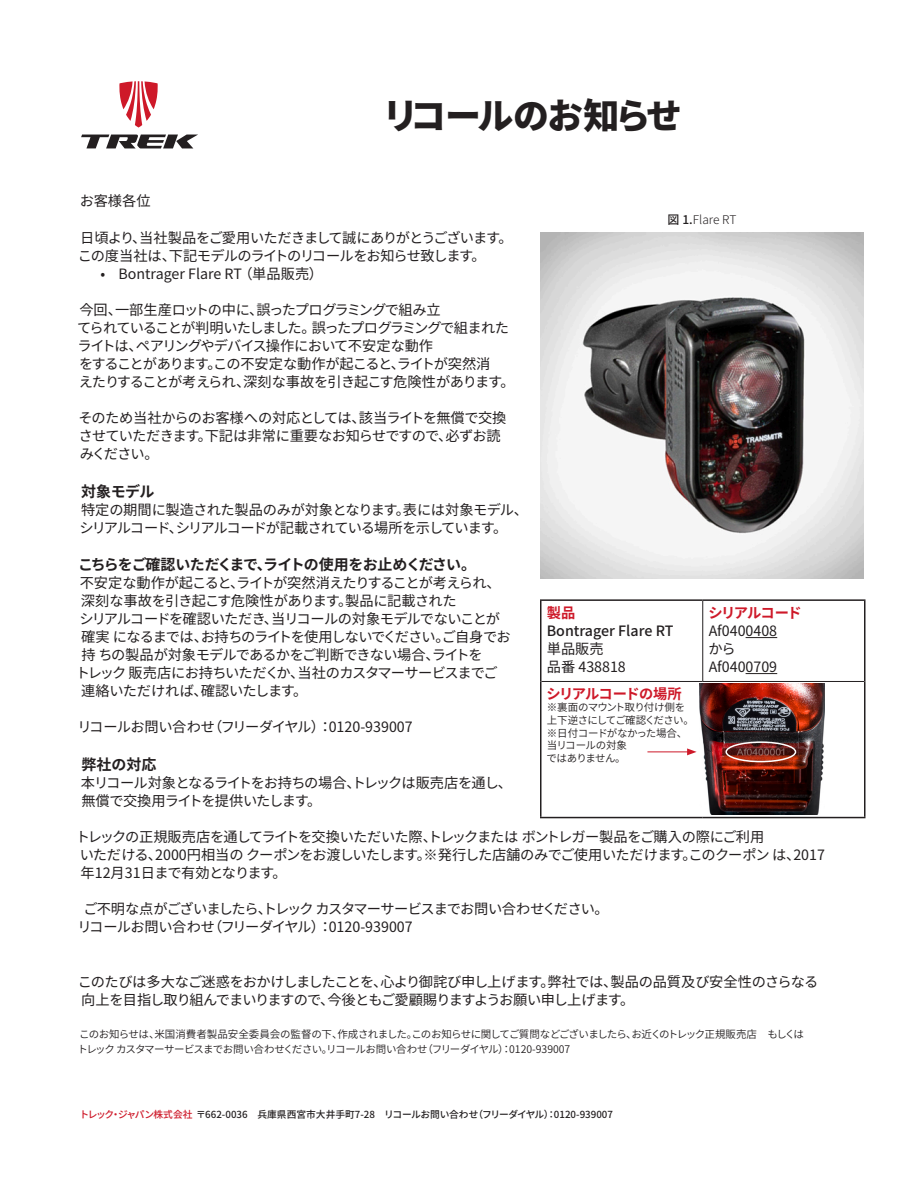
<style>
.page{position:relative;width:918px;height:1188px;background:#fff}
.page>*{position:absolute;margin:0;border:0;box-sizing:border-box;transform-origin:0 0}
.t1{font:800 36px "Source Han Sans JP";letter-spacing:-.08em;color:#231f20}
.Copy_header{font:700 15px "Source Han Sans JP";letter-spacing:-.065em;color:#231f20}
.Copy_header-2{font:700 15px "Source Han Sans JP";letter-spacing:-.045em;color:#231f20}
.Copy{font:14.25px/18px "Source Han Sans JP";letter-spacing:-.045em;color:#231f20}
.Copy-2{font:14.25px/18px "Source Han Sans JP";letter-spacing:-.07em;color:#231f20}
.Copy-3{font:14.25px/18px "Source Han Sans JP";letter-spacing:-.065em;color:#231f20}
.Copy-4{font:14.25px "Source Han Sans JP";letter-spacing:-.015em;color:#231f20}
.Copy-5{font:14.25px "Source Han Sans JP";color:#231f20}
.Copy-6{font:500 14.25px "Source Han Sans JP";color:#231f20}
.Copy-7{font:700 14.25px "Source Han Sans JP";letter-spacing:-.055em;color:#ce1929}
.Copy-8{font:700 14.25px "Source Han Sans JP";letter-spacing:-.075em;color:#ce1929}
.Figure_key{font:300 12px "Source Han Sans JP";color:#231f20}
.Copy_italic{font:10.5px/15px "Source Han Sans JP";letter-spacing:-.04em;color:#231f20}
.Copy-9{font:10.5px/12.6px "Source Han Sans JP";letter-spacing:-.06em;color:#231f20}
.t2{font:500 9.75px "Source Han Sans JP";color:#231f20}
.s1{font-weight:500}
.s2{color:#ce1929}
</style>
<div class="page">
<svg style="left:81px;top:135px;width:116px;height:13px"></svg>
<svg style="left:119px;top:81px;width:39px;height:47px"></svg>
<img style="left:540px;top:233px;width:324px;height:346px">
<hr style="left:702px;top:601px;width:1px;height:80px;background:#231f20">
<hr style="left:542px;top:681px;width:161px;height:1px;background:#231f20">
<hr style="left:703px;top:681px;width:161px;height:1px;background:#231f20">
<hr style="left:864px;top:681px;width:2px;height:136px;background:#231f20">
<hr style="left:540px;top:599px;width:163px;height:2px;background:#231f20">
<hr style="left:540px;top:601px;width:2px;height:80px;background:#231f20">
<hr style="left:703px;top:599px;width:163px;height:2px;background:#231f20">
<hr style="left:864px;top:601px;width:2px;height:80px;background:#231f20">
<hr style="left:540px;top:681px;width:2px;height:136px;background:#231f20">
<hr style="left:540px;top:817px;width:163px;height:1px;background:#231f20">
<hr style="left:703px;top:817px;width:163px;height:1px;background:#231f20">
<hr style="left:746px;top:637px;width:31px;height:1px;background:#231f20">
<hr style="left:746px;top:673px;width:31px;height:1px;background:#231f20">
<img style="left:699px;top:684px;width:126px;height:131px">
<div style="left:725px;top:741px;width:71px;height:21px;border:2px solid #fff;border-radius:50%"></div>
<hr style="left:647px;top:752px;width:43px;height:1px;background:#ce1929">
<svg style="left:687px;top:748px;width:10px;height:7px"></svg>
<p class="t1" style="left:382px;top:96px;width:301px">リコールのお知らせ</p>
<p class="Copy" style="left:80px;top:192px;width:72px">お客様各位</p>
<p class="Copy" style="left:78px;top:229px;width:436px">日頃より、当社製品をご愛用いただきまして誠にありがとうございます。この度当社は、下記モデルのライトのリコールをお知らせ致します。</p>
<p class="Copy-5" style="left:100px;top:266px;width:224px">• Bontrager Flare RT （単品販売）</p>
<p class="Copy-2" style="left:77px;top:301px;width:439px">今回、一部生産ロットの中に、誤ったプログラミングで組み立<br>てられていることが判明いたしました。誤ったプログラミングで組まれたライトは、ペアリングやデバイス操作において不安定な動作<br>をすることがあります。この不安定な動作が起こると、ライトが突然消<br>えたりすることが考えられ、深刻な事故を引き起こす危険性があります。</p>
<p class="Copy" style="left:78px;top:409px;width:430px">そのため当社からのお客様への対応としては、該当ライトを無償で交換させていただきます。下記は非常に重要なお知らせですので、必ずお読みください。</p>
<p class="Copy_header-2" style="left:81px;top:483px;width:75px">対象モデル</p>
<p class="Copy" style="left:79px;top:501px;width:450px">特定の期間に製造された製品のみが対象となります。表には対象モデル、シリアルコード、シリアルコードが記載されている場所を示しています。</p>
<p class="Copy_header" style="left:78px;top:556px;width:400px">こちらをご確認いただくまで、ライトの使用をお止めください。</p>
<p class="Copy" style="left:80px;top:574px;width:423px">不安定な動作が起こると、ライトが突然消えたりすることが考えられ、</p>
<p class="Copy" style="left:81px;top:592px;width:377px">深刻な事故を引き起こす危険性があります。製品に記載された</p>
<p class="Copy" style="left:79px;top:610px;width:422px">シリアルコードを確認いただき、当リコールの対象モデルでないことが</p>
<p class="Copy-3" style="left:81px;top:628px;width:431px">確実 になるまでは、お持ちのライトを使用しないでください。ご自身でお</p>
<p class="Copy" style="left:82px;top:646px;width:403px">持 ちの製品が対象モデルであるかをご判断できない場合、ライトを</p>
<p class="Copy" style="left:76px;top:664px;width:424px">トレック 販売店にお持ちいただくか、当社のカスタマーサービスまでご</p>
<p class="Copy-4" style="left:81px;top:683px;width:228px">連絡いただければ、確認いたします。</p>
<p class="Copy-4" style="left:77px;top:719px;width:337px">リコールお問い合わせ（フリーダイヤル）：0120-939007</p>
<p class="Copy_header-2" style="left:82px;top:756px;width:76px">弊社の対応</p>
<p class="Copy-3" style="left:81px;top:774px;width:433px">本リコール対象となるライトをお持ちの場合、トレックは販売店を通し、無償で交換用ライトを提供いたします。</p>
<p class="Copy" style="left:76px;top:828px;width:751px">トレックの正規販売店を通してライトを交換いただいた際、トレックまたは ボントレガー製品をご購入の際にご利用<br>いただける、2000円相当の クーポンをお渡しいたします。※発行した店舗のみでご使用いただけます。このクーポン は、2017年12月31日まで有効となります。</p>
<p class="Copy-3" style="left:83px;top:900px;width:527px">ご不明な点がございましたら、トレック カスタマーサービスまでお問い合わせください。</p>
<p class="Copy-4" style="left:77px;top:918px;width:337px">リコールお問い合わせ（フリーダイヤル）：0120-939007</p>
<p class="Figure_key" style="left:668px;top:213px;width:70px"><span class="s1">図 1.</span>Flare RT</p>
<p class="Copy-7" style="left:547px;top:604px;width:30px">製品</p>
<p class="Copy-6" style="left:547px;top:622px;width:128px">Bontrager Flare RT</p>
<p class="Copy" style="left:547px;top:640px;width:58px">単品販売</p>
<p class="Copy-5" style="left:547px;top:658px;width:81px">品番 438818</p>
<p class="Copy-8" style="left:709px;top:604px;width:95px">シリアルコード</p>
<p class="Copy-5" style="left:709px;top:622px;width:70px">Af0400408</p>
<p class="Copy" style="left:709px;top:640px;width:29px">から</p>
<p class="Copy-5" style="left:709px;top:658px;width:70px">Af0400709</p>
<p class="Copy-7" style="left:547px;top:686px;width:137px">シリアルコードの場所</p>
<p class="Copy-9" style="left:547px;top:702px;width:149px">※裏面のマウント取り付け側を上下逆さにしてご確認ください。</p>
<p class="Copy-9" style="left:546px;top:727px;width:143px">※日付コードがなかった場合、当リコールの対象<br>ではありません。</p>
<p class="Copy" style="left:78px;top:973px;width:742px">このたびは多大なご迷惑をおかけしましたことを、心より御詫び申し上げます。弊社では、製品の品質及び安全性のさらなる向上を目指し取り組んでまいりますので、今後ともご愛顧賜りますようお願い申し上げます。</p>
<p class="Copy_italic" style="left:78px;top:1027px;width:739px">このお知らせは、米国消費者製品安全委員会の監督の下、作成されました。このお知らせに関してご質問などございましたら、お近くのトレック正規販売店　もしくは　トレック カスタマーサービスまでお問い合わせください。リコールお問い合わせ（フリーダイヤル）：0120-939007</p>
<p class="t2" style="left:80px;top:1109px;width:535px"><span class="s2">トレック・ジャパン株式会社</span> 〒662-0036　兵庫県西宮市大井手町7-28　リコールお問い合わせ（フリーダイヤル）：0120-939007</p>
</div>
